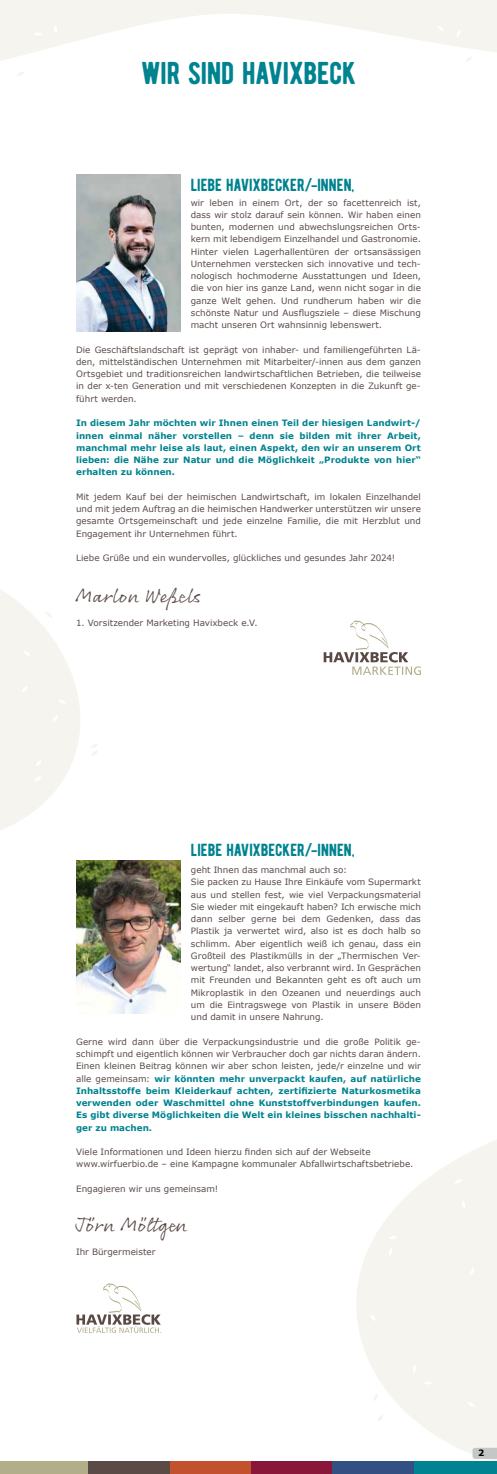
<style>
.page{position:relative;width:497px;height:1474px;background:#fff}
.page>*{position:absolute;margin:0;border:0;box-sizing:border-box;transform-origin:0 0}
.t1{font:31.5px "BERNIERREGULAR";letter-spacing:-.01em;color:#008390}
.t2{font:21px "Rollerscript Smooth";color:#5a4b47}
.t3{font:17.5px "BERNIERREGULAR";letter-spacing:-.005em;color:#008390}
.t4{font:8.75px/12.2px "Verdana";color:#5a4b47;text-align:justify}
.t5{font:700 8.75px/12.2px "Verdana";letter-spacing:.005em;color:#008390;text-align:justify}
.t6{font:700 8.75px "Verdana";color:#000}
.s1{font-weight:400;color:#5a4b47}
</style>
<div class="page">
<svg style="left:0;top:589px;width:80px;height:241px;fill:#f5f4ef"></svg>
<svg style="left:0;top:0;width:496px;height:61px;fill:#f5f4ef"></svg>
<svg style="left:356px;top:1140px;width:140px;height:321px;fill:#f5f4ef"></svg>
<svg style="left:472px;top:1447px;width:24px;height:11px"></svg>
<div style="left:412px;top:1461px;width:84px;height:12px;background:#008390"></div>
<div style="left:250px;top:1461px;width:81px;height:12px;background:#891739"></div>
<div style="left:169px;top:1461px;width:81px;height:12px;background:#c2512d"></div>
<div style="left:331px;top:1461px;width:81px;height:12px;background:#335082"></div>
<div style="left:0;top:1461px;width:88px;height:12px;background:#b2ae89"></div>
<div style="left:88px;top:1461px;width:81px;height:12px;background:#5a4b47"></div>
<img style="left:76px;top:860px;width:105px;height:153px">
<img style="left:76px;top:175px;width:105px;height:156px">
<svg style="left:323px;top:620px;width:97px;height:55px"></svg>
<svg style="left:76px;top:1283px;width:85px;height:49px"></svg>
<svg style="left:46px;top:612px;width:6px;height:6px"></svg>
<svg style="left:91px;top:744px;width:7px;height:12px"></svg>
<svg style="left:58px;top:699px;width:8px;height:5px"></svg>
<svg style="left:52px;top:714px;width:6px;height:8px"></svg>
<svg style="left:23px;top:650px;width:7px;height:6px"></svg>
<svg style="left:22px;top:685px;width:6px;height:7px"></svg>
<svg style="left:36px;top:759px;width:5px;height:7px"></svg>
<svg style="left:34px;top:776px;width:7px;height:6px"></svg>
<svg style="left:54px;top:25px;width:3px;height:9px"></svg>
<svg style="left:33px;top:32px;width:9px;height:4px"></svg>
<svg style="left:455px;top:29px;width:5px;height:9px"></svg>
<svg style="left:436px;top:26px;width:8px;height:5px"></svg>
<svg style="left:464px;top:56px;width:7px;height:6px"></svg>
<svg style="left:17px;top:72px;width:7px;height:4px"></svg>
<svg style="left:372px;top:1393px;width:5px;height:8px"></svg>
<svg style="left:377px;top:1414px;width:6px;height:7px"></svg>
<svg style="left:423px;top:1380px;width:9px;height:4px"></svg>
<svg style="left:411px;top:1364px;width:5px;height:8px"></svg>
<svg style="left:387px;top:1247px;width:5px;height:9px"></svg>
<svg style="left:469px;top:1267px;width:5px;height:8px"></svg>
<svg style="left:466px;top:1401px;width:8px;height:6px"></svg>
<svg style="left:369px;top:1314px;width:6px;height:6px"></svg>
<svg style="left:388px;top:1235px;width:9px;height:4px"></svg>
<svg style="left:453px;top:1179px;width:8px;height:4px"></svg>
<svg style="left:461px;top:1200px;width:4px;height:9px"></svg>
<h1 class="t1" style="left:141px;top:47px;width:216px">WIR SIND HAVIXBECK</h1>
<h3 class="t3" style="left:190px;top:170px;width:165px">LIEBE HAVIXBECKER/-INNEN,</h3>
<p class="t4" style="left:190px;top:196px;width:231px">wir leben in einem Ort, der so facettenreich ist, dass wir stolz darauf sein können. Wir haben einen bunten, modernen und abwechslungsreichen Orts&shy;kern mit lebendigem Einzelhandel und Gastronomie.<br>Hinter vielen Lagerhallentüren der ortsansässigen Unternehmen verstecken sich innovative und tech&shy;nologisch hochmoderne Ausstattungen und Ideen, die von hier ins ganze Land, wenn nicht sogar in die ganze Welt gehen. Und rundherum haben wir die schönste Natur und Ausflugsziele – diese Mischung macht unseren Ort wahnsinnig lebenswert.</p>
<p class="t4" style="left:76px;top:343px;width:346px">Die Geschäftslandschaft ist geprägt von inhaber- und familiengeführten Lä&shy;den, mittelständischen Unternehmen mit Mitarbeiter/-innen aus dem ganzen Ortsgebiet und traditionsreichen landwirtschaftlichen Betrieben, die teilweise in der x-ten Generation und mit verschiedenen Konzepten in die Zukunft ge&shy;führt werden.</p>
<p class="t5" style="left:76px;top:417px;width:346px">In diesem Jahr möchten wir Ihnen einen Teil der hiesigen Landwirt-/ innen einmal näher vorstellen – denn sie bilden mit ihrer Arbeit, manchmal mehr leise als laut, einen Aspekt, den wir an unserem Ort lieben: die Nähe zur Natur und die Möglichkeit „Produkte von hier“ erhalten zu können.</p>
<p class="t4" style="left:76px;top:490px;width:346px">Mit jedem Kauf bei der heimischen Landwirtschaft, im lokalen Einzelhandel und mit jedem Auftrag an die heimischen Handwerker unterstützen wir unsere gesamte Ortsgemeinschaft und jede einzelne Familie, die mit Herzblut und Engagement ihr Unternehmen führt.</p>
<p class="t4" style="left:76px;top:552px;width:320px">Liebe Grüße und ein wundervolles, glückliches und gesundes Jahr 2024!</p>
<h2 class="t2" style="left:76px;top:582px;width:125px">Marlon Weßels</h2>
<p class="t4" style="left:76px;top:616px;width:183px">1. Vorsitzender Marketing Havixbeck e.V.</p>
<h3 class="t3" style="left:191px;top:835px;width:165px">LIEBE HAVIXBECKER/-INNEN,</h3>
<p class="t4" style="left:191px;top:864px;width:231px;text-align:left">geht Ihnen das manchmal auch so:<br>Sie packen zu Hause Ihre Einkäufe vom Supermarkt aus und stellen fest, wie viel Verpackungsmaterial Sie wieder mit eingekauft haben? Ich erwische mich dann selber gerne bei dem Gedenken, dass das Plastik ja verwertet wird, also ist es doch halb so schlimm. Aber eigentlich weiß ich genau, dass ein Großteil des Plastikmülls in der „Thermischen Ver&shy;wertung“ landet, also verbrannt wird. In Gesprächen mit Freunden und Bekannten geht es oft auch um Mikroplastik in den Ozeanen und neuerdings auch um die Eintragswege von Plastik in unsere Böden und damit in unsere Nahrung.</p>
<p class="t5" style="left:76px;top:1035px;width:346px"><span class="s1">Gerne wird dann über die Verpackungsindustrie und die große Politik ge&shy;schimpft und eigentlich können wir Verbraucher doch gar nichts daran ändern.<br>Einen kleinen Beitrag können wir aber schon leisten, jede/r einzelne und wir alle gemeinsam:</span> wir könnten mehr unverpackt kaufen, auf natürliche Inhaltsstoffe beim Kleiderkauf achten, zertifizierte Naturkosmetika verwenden oder Waschmittel ohne Kunststoffverbindungen kaufen.<br>Es gibt diverse Möglichkeiten die Welt ein kleines bisschen nachhalti&shy;ger zu machen.</p>
<p class="t4" style="left:76px;top:1145px;width:338px">Viele Informationen und Ideen hierzu finden sich auf der Webseite www.wirfuerbio.de – eine Kampagne kommunaler Abfallwirtschaftsbetriebe.</p>
<p class="t4" style="left:76px;top:1182px;width:143px">Engagieren wir uns gemeinsam!</p>
<h2 class="t2" style="left:76px;top:1211px;width:112px">Jörn Möltgen</h2>
<p class="t4" style="left:76px;top:1245px;width:81px">Ihr Bürgermeister</p>
<p class="t6" style="left:477px;top:1447px;width:8px">2</p>
</div>
